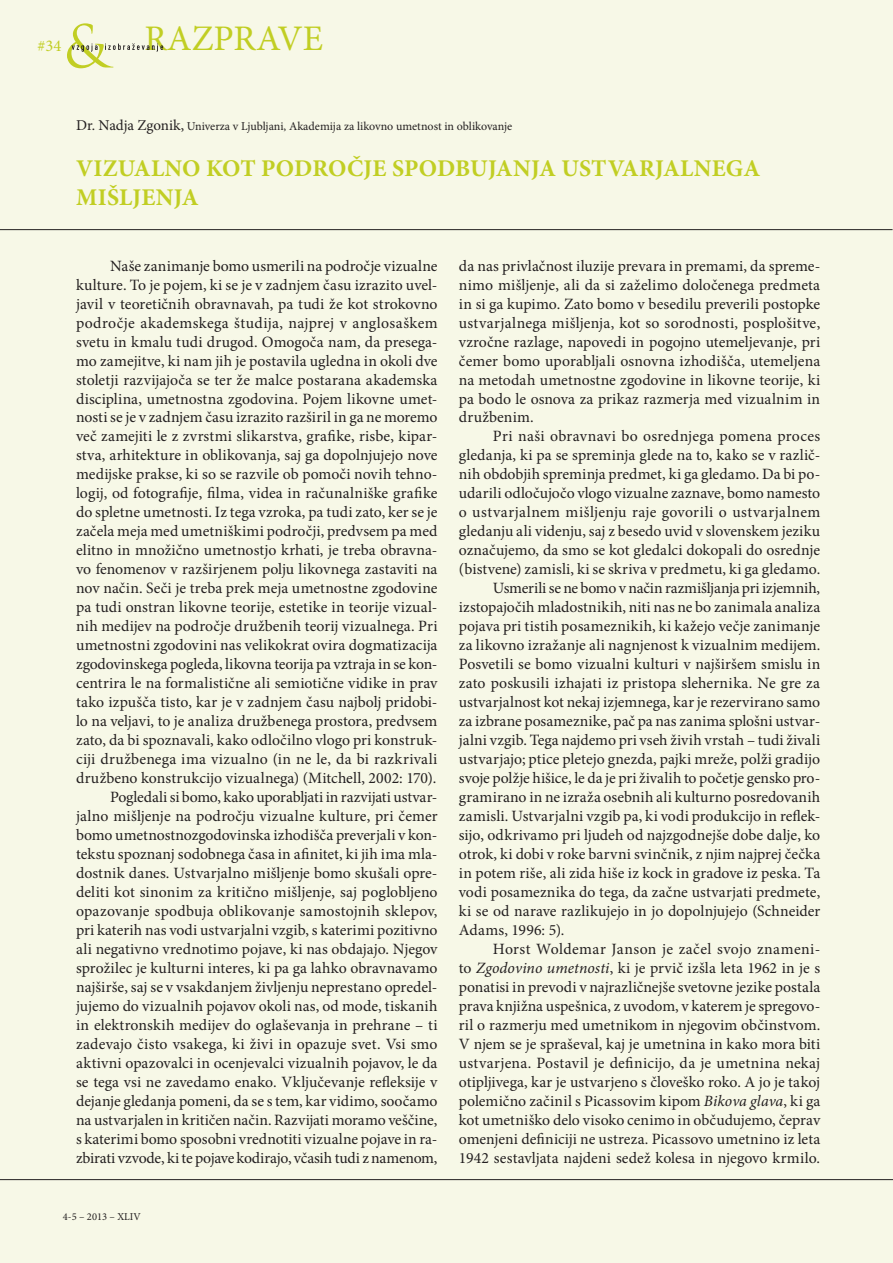
<style>
.page{position:relative;width:893px;height:1263px;background:#f7f8e7}
.page>*{position:absolute;margin:0;border:0;box-sizing:border-box;transform-origin:0 0}
.t1{font:36px "Minion Pro";color:#c1ce23}
.t2{font:700 24px/28.8px "Minion Pro";letter-spacing:.01em;color:#c1ce23}
.t3{font:16.5px "Minion Pro";color:#c1ce23}
.t4{font:15.75px/19px "Minion Pro";letter-spacing:.01em;color:#231f20;text-align:right}
.t5{font:15.75px "Minion Pro";letter-spacing:-.01em;color:#231f20}
.t6{font:15.75px "Minion Pro";letter-spacing:.03em;color:#231f20}
.t7{font:12px "Minion Pro";color:#231f20}
.t8{font:10.5px "Minion Pro";color:#231f20}
.s1{font-size:15px}
.s2{font-style:italic}
</style>
<div class="page">
<hr style="left:0;top:1179px;width:893px;height:1px;background:#231f20">
<svg style="left:67px;top:23px;width:96px;height:45px"></svg>
<hr style="left:0;top:229px;width:892px;height:1px;background:#231f20">
<p class="t3" style="left:38px;top:35px;width:25px">#34</p>
<h1 class="t1" style="left:144px;top:14px;width:180px">RAZPRAVE</h1>
<p class="t7" style="left:76px;top:118px;width:438px"><span class="s1">Dr. Nadja Zgonik,</span> Univerza v Ljubljani, Akademija za likovno umetnost in oblikovanje</p>
<h2 class="t2" style="left:76px;top:153px;width:686px">VIZUALNO KOT PODROČJE SPODBUJANJA USTVARJALNEGA<br>MIŠLJENJA</h2>
<p class="t4" style="left:76px;top:256px;width:363px">Naše zanimanje bomo usmerili na področje vizualne kulture. To je pojem, ki se je v zadnjem času izrazito uvel&shy;javil v teoretičnih obravnavah, pa tudi že kot strokovno področje akademskega študija, najprej v anglosaškem svetu in kmalu tudi drugod. Omogoča nam, da presega&shy;mo zamejitve, ki nam jih je postavila ugledna in okoli dve stoletji razvijajoča se ter že malce postarana akademska disciplina, umetnostna zgodovina. Pojem likovne umet&shy;nosti se je v zadnjem času izrazito razširil in ga ne moremo več zamejiti le z zvrstmi slikarstva, grafike, risbe, kipar&shy;stva, arhitekture in oblikovanja, saj ga dopolnjujejo nove medijske prakse, ki so se razvile ob pomoči novih tehno&shy;logij, od fotografije, filma, videa in računalniške grafike do spletne umetnosti. Iz tega vzroka, pa tudi zato, ker se je začela meja med umetniškimi področji, predvsem pa med elitno in množično umetnostjo krhati, je treba obravna&shy;vo fenomenov v razširjenem polju likovnega zastaviti na nov način. Seči je treba prek meja umetnostne zgodovine pa tudi onstran likovne teorije, estetike in teorije vizual&shy;nih medijev na področje družbenih teorij vizualnega. Pri umetnostni zgodovini nas velikokrat ovira dogmatizacija zgodovinskega pogleda, likovna teorija pa vztraja in se kon&shy;centrira le na formalistične ali semiotične vidike in prav tako izpušča tisto, kar je v zadnjem času najbolj pridobi&shy;lo na veljavi, to je analiza družbenega prostora, predvsem zato, da bi spoznavali, kako odločilno vlogo pri konstruk&shy;ciji družbenega ima vizualno (in ne le, da bi razkrivali družbeno konstrukcijo vizualnega) (Mitchell, 2002: 170).<br>Pogledali si bomo, kako uporabljati in razvijati ustvar&shy;jalno mišljenje na področju vizualne kulture, pri čemer bomo umetnostnozgodovinska izhodišča preverjali v kon&shy;tekstu spoznanj sodobnega časa in afinitet, ki jih ima mla&shy;dostnik danes. Ustvarjalno mišljenje bomo skušali opre&shy;deliti kot sinonim za kritično mišljenje, saj poglobljeno opazovanje spodbuja oblikovanje samostojnih sklepov, pri katerih nas vodi ustvarjalni vzgib, s katerimi pozitivno ali negativno vrednotimo pojave, ki nas obdajajo. Njegov sprožilec je kulturni interes, ki pa ga lahko obravnavamo najširše, saj se v vsakdanjem življenju neprestano opredel&shy;jujemo do vizualnih pojavov okoli nas, od mode, tiskanih in elektronskih medijev do oglaševanja in prehrane – ti zadevajo čisto vsakega, ki živi in opazuje svet. Vsi smo aktivni opazovalci in ocenjevalci vizualnih pojavov, le da se tega vsi ne zavedamo enako. Vključevanje refleksije v dejanje gledanja pomeni, da se s tem, kar vidimo, soočamo na ustvarjalen in kritičen način. Razvijati moramo veščine, s katerimi bomo sposobni vrednotiti vizualne pojave in ra&shy;zbirati vzvode, ki te pojave kodirajo, včasih tudi z namenom,</p>
<p class="t4" style="left:459px;top:256px;width:363px;text-align:justify">da nas privlačnost iluzije prevara in premami, da spreme&shy;nimo mišljenje, ali da si zaželimo določenega predmeta in si ga kupimo. Zato bomo v besedilu preverili postopke ustvarjalnega mišljenja, kot so sorodnosti, posplošitve, vzročne razlage, napovedi in pogojno utemeljevanje, pri čemer bomo uporabljali osnovna izhodišča, utemeljena na metodah umetnostne zgodovine in likovne teorije, ki pa bodo le osnova za prikaz razmerja med vizualnim in družbenim.</p>
<p class="t4" style="left:493px;top:427px;width:329px">Pri naši obravnavi bo osrednjega pomena proces</p>
<p class="t4" style="left:459px;top:446px;width:363px">gledanja, ki pa se spreminja glede na to, kako se v različ-</p>
<p class="t4" style="left:459px;top:465px;width:363px">nih obdobjih spreminja predmet, ki ga gledamo. Da bi po-</p>
<p class="t4" style="left:459px;top:484px;width:363px">udarili odločujočo vlogo vizualne zaznave, bomo namesto</p>
<p class="t6" style="left:459px;top:502px;width:363px">o ustvarjalnem mišljenju raje govorili o ustvarjalnem</p>
<p class="t4" style="left:459px;top:522px;width:363px">gledanju ali videnju, saj z besedo uvid v slovenskem jeziku</p>
<p class="t4" style="left:459px;top:541px;width:363px">označujemo, da smo se kot gledalci dokopali do osrednje</p>
<p class="t4" style="left:459px;top:560px;width:363px">(bistvene) zamisli, ki se skriva v predmetu, ki ga gledamo.</p>
<p class="t5" style="left:493px;top:578px;width:329px">Usmerili se ne bomo v način razmišljanja pri izjemnih,</p>
<p class="t4" style="left:459px;top:598px;width:363px">izstopajočih mladostnikih, niti nas ne bo zanimala analiza</p>
<p class="t4" style="left:459px;top:617px;width:363px">pojava pri tistih posameznikih, ki kažejo večje zanimanje</p>
<p class="t4" style="left:459px;top:636px;width:363px">za likovno izražanje ali nagnjenost k vizualnim medijem.</p>
<p class="t4" style="left:459px;top:655px;width:363px">Posvetili se bomo vizualni kulturi v najširšem smislu in</p>
<p class="t4" style="left:459px;top:674px;width:363px">zato poskusili izhajati iz pristopa slehernika. Ne gre za</p>
<p class="t4" style="left:459px;top:693px;width:363px">ustvarjalnost kot nekaj izjemnega, kar je rezervirano samo</p>
<p class="t4" style="left:459px;top:712px;width:363px">za izbrane posameznike, pač pa nas zanima splošni ustvar-</p>
<p class="t4" style="left:459px;top:731px;width:363px">jalni vzgib. Tega najdemo pri vseh živih vrstah – tudi živali</p>
<p class="t4" style="left:459px;top:750px;width:363px">ustvarjajo; ptice pletejo gnezda, pajki mreže, polži gradijo</p>
<p class="t4" style="left:459px;top:769px;width:363px">svoje polžje hišice, le da je pri živalih to početje gensko pro-</p>
<p class="t4" style="left:459px;top:788px;width:363px">gramirano in ne izraža osebnih ali kulturno posredovanih</p>
<p class="t4" style="left:459px;top:807px;width:363px">zamisli. Ustvarjalni vzgib pa, ki vodi produkcijo in reflek-</p>
<p class="t4" style="left:459px;top:825px;width:363px">sijo, odkrivamo pri ljudeh od najzgodnejše dobe dalje, ko</p>
<p class="t4" style="left:459px;top:844px;width:363px">otrok, ki dobi v roke barvni svinčnik, z njim najprej čečka</p>
<p class="t4" style="left:459px;top:863px;width:363px">in potem riše, ali zida hiše iz kock in gradove iz peska. Ta</p>
<p class="t4" style="left:459px;top:882px;width:363px">vodi posameznika do tega, da začne ustvarjati predmete,</p>
<p class="t4" style="left:459px;top:901px;width:363px">ki se od narave razlikujejo in jo dopolnjujejo (Schneider</p>
<p class="t4" style="left:459px;top:920px;width:107px">Adams, 1996: 5).</p>
<p class="t4" style="left:493px;top:939px;width:329px">Horst Woldemar Janson je začel svojo znameni-</p>
<p class="t4" style="left:459px;top:958px;width:363px">to <span class="s2">Zgodovino umetnosti</span>, ki je prvič izšla leta 1962 in je s</p>
<p class="t4" style="left:459px;top:977px;width:363px">ponatisi in prevodi v najrazličnejše svetovne jezike postala</p>
<p class="t5" style="left:459px;top:995px;width:363px">prava knjižna uspešnica, z uvodom, v katerem je spregovo-</p>
<p class="t4" style="left:459px;top:1015px;width:363px">ril o razmerju med umetnikom in njegovim občinstvom.</p>
<p class="t4" style="left:459px;top:1034px;width:363px">V njem se je spraševal, kaj je umetnina in kako mora biti</p>
<p class="t4" style="left:459px;top:1053px;width:363px">ustvarjena. Postavil je definicijo, da je umetnina nekaj</p>
<p class="t4" style="left:459px;top:1072px;width:363px">otipljivega, kar je ustvarjeno s človeško roko. A jo je takoj</p>
<p class="t4" style="left:459px;top:1091px;width:363px">polemično začinil s Picassovim kipom <span class="s2">Bikova glava</span>, ki ga</p>
<p class="t4" style="left:459px;top:1110px;width:363px">kot umetniško delo visoko cenimo in občudujemo, čeprav</p>
<p class="t4" style="left:459px;top:1129px;width:363px">omenjeni definiciji ne ustreza. Picassovo umetnino iz leta</p>
<p class="t4" style="left:459px;top:1148px;width:363px">1942 sestavljata najdeni sedež kolesa in njegovo krmilo.</p>
<p class="t8" style="left:63px;top:1210px;width:79px">4-5 – 2013 – XLIV</p>
</div>
